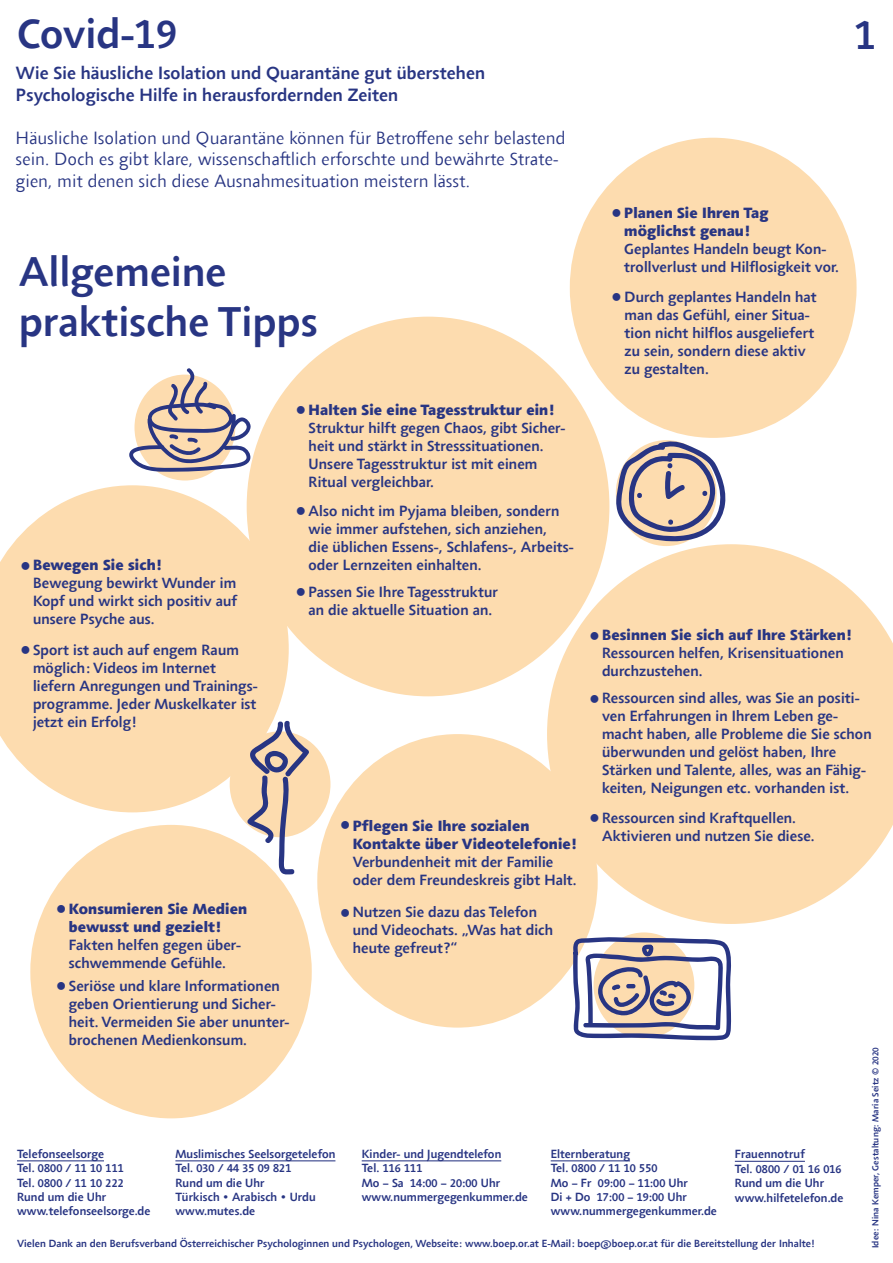
<style>
.page{position:relative;width:893px;height:1263px;background:#fff}
.page>*{position:absolute;margin:0;border:0;box-sizing:border-box;transform-origin:0 0}
.t1{font:500 42px/50.4px "Agilita Com";letter-spacing:.01em;color:#283583}
.t2{font:300 18px/21.6px "Agilita Com";letter-spacing:.01em;color:#283583}
.t3{font:500 18px/21.6px "Agilita Com";letter-spacing:.01em;color:#283583}
.t4{font:500 18px "Franklin Gothic";color:#283583}
.t5{font:500 15px/18px "Agilita Com";letter-spacing:.01em;color:#283583}
.t6{font:800 15px/18px "Agilita Com";letter-spacing:.01em;color:#283583}
.t7{font:500 12px/14.4px "Agilita Com";letter-spacing:.01em;color:#283583}
.t8{font:500 10.5px "Agilita Com";letter-spacing:.01em;color:#283583}
.t9{font:500 9px "Agilita Com";letter-spacing:.01em;color:#283583}
</style>
<div class="page">
<div style="left:317px;top:734px;width:281px;height:293px;background:#fddcaf;border-radius:50%"></div>
<svg style="left:0;top:485px;width:289px;height:327px;background:#fddfb7"></svg>
<div style="left:30px;top:825px;width:282px;height:293px;background:#fddcaf;border-radius:50%"></div>
<div style="left:570px;top:138px;width:286px;height:300px;background:#fddcaf;border-radius:50%"></div>
<div style="left:247px;top:317px;width:362px;height:379px;background:#fddcaf;border-radius:50%"></div>
<svg style="left:547px;top:544px;width:346px;height:380px;fill:#fddcaf"></svg>
<svg style="left:616px;top:440px;width:110px;height:101px"></svg>
<svg style="left:573px;top:937px;width:158px;height:103px"></svg>
<div style="left:134px;top:375px;width:101px;height:105px;background:#fddcaf;border-radius:50%"></div>
<svg style="left:129px;top:368px;width:122px;height:104px"></svg>
<div style="left:230px;top:731px;width:100px;height:106px;background:#fddcaf;border-radius:50%"></div>
<svg style="left:247px;top:720px;width:62px;height:155px"></svg>
<hr style="left:735px;top:1161px;width:70px;height:1px;background:#283583">
<hr style="left:551px;top:1160px;width:79px;height:1px;background:#283583">
<hr style="left:362px;top:1160px;width:139px;height:1px;background:#283583">
<hr style="left:175px;top:1160px;width:160px;height:1px;background:#283583">
<hr style="left:17px;top:1160px;width:87px;height:1px;background:#283583">
<h1 class="t1" style="left:17px;top:8px;width:162px">Covid-19</h1>
<p class="t3" style="left:16px;top:62px;width:471px">Wie Sie häusliche Isolation und Quarantäne gut überstehen<br>Psychologische Hilfe in herausfordernden Zeiten</p>
<p class="t2" style="left:16px;top:127px;width:551px">Häusliche Isolation und Quarantäne können für Betroffene sehr belastend sein. Doch es gibt klare, wissenschaftlich erforschte und bewährte Strate&shy;gien, mit denen sich diese Ausnahmesituation meistern lässt.</p>
<h1 class="t1" style="left:19px;top:246px;width:300px">Allgemeine praktische Tipps</h1>
<p class="t6" style="left:33px;top:555px;width:131px">Bewegen Sie sich!</p>
<p class="t5" style="left:33px;top:574px;width:206px;text-align:justify">Bewegung bewirkt Wunder im Kopf und wirkt sich positiv auf unsere Psyche aus.</p>
<p class="t5" style="left:33px;top:641px;width:226px">Sport ist auch auf engem Raum möglich: Videos im Internet liefern Anregungen und Trainings&shy;programme. Jeder Muskelkater ist jetzt ein Erfolg!</p>
<p class="t4" style="left:20px;top:554px;width:12px">●</p>
<p class="t4" style="left:20px;top:638px;width:12px">●</p>
<p class="t6" style="left:309px;top:400px;width:247px">Halten Sie eine Tagesstruktur ein!</p>
<p class="t5" style="left:309px;top:419px;width:258px">Struktur hilft gegen Chaos, gibt Sicher&shy;heit und stärkt in Stresssituationen.<br>Unsere Tagesstruktur ist mit einem Ritual vergleichbar.</p>
<p class="t5" style="left:309px;top:502px;width:267px">Also nicht im Pyjama bleiben, sondern wie immer aufstehen, sich anziehen,<br>die üblichen Essens-, Schlafens-, Arbeits&shy;oder Lernzeiten einhalten.</p>
<p class="t4" style="left:296px;top:398px;width:12px">●</p>
<p class="t4" style="left:296px;top:499px;width:12px">●</p>
<p class="t5" style="left:309px;top:583px;width:191px">Passen Sie Ihre Tagesstruktur an die aktuelle Situation an.</p>
<p class="t4" style="left:296px;top:580px;width:12px">●</p>
<p class="t6" style="left:69px;top:899px;width:180px">Konsumieren Sie Medien bewusst und gezielt!</p>
<p class="t5" style="left:69px;top:936px;width:174px">Fakten helfen gegen über&shy;schwemmende Gefühle.</p>
<p class="t5" style="left:69px;top:976px;width:222px">Seriöse und klare Informationen geben Orientierung und Sicher&shy;heit. Vermeiden Sie aber ununter&shy;brochenen Medienkonsum.</p>
<p class="t4" style="left:56px;top:897px;width:12px">●</p>
<p class="t4" style="left:56px;top:974px;width:12px">●</p>
<p class="t6" style="left:353px;top:816px;width:226px">Pflegen Sie Ihre sozialen<br>Kontakte über Videotelefonie!</p>
<p class="t5" style="left:353px;top:853px;width:225px">Verbundenheit mit der Familie oder dem Freundeskreis gibt Halt.</p>
<p class="t5" style="left:353px;top:903px;width:202px">Nutzen Sie dazu das Telefon und Videochats. „Was hat dich heute gefreut?“</p>
<p class="t4" style="left:340px;top:813px;width:12px">●</p>
<p class="t4" style="left:340px;top:900px;width:12px">●</p>
<h1 class="t1" style="left:855px;top:9px;width:22px">1</h1>
<p class="t6" style="left:624px;top:203px;width:146px">Planen Sie Ihren Tag möglichst genau!</p>
<p class="t5" style="left:624px;top:240px;width:216px">Geplantes Handeln beugt Kon&shy;trollverlust und Hilflosigkeit vor.</p>
<p class="t5" style="left:625px;top:288px;width:194px">Durch geplantes Handeln hat man das Gefühl, einer Situa&shy;tion nicht hilflos ausgeliefert zu sein, sondern diese aktiv zu gestalten.</p>
<p class="t4" style="left:611px;top:201px;width:12px">●</p>
<p class="t4" style="left:611px;top:285px;width:12px">●</p>
<p class="t6" style="left:602px;top:626px;width:251px">Besinnen Sie sich auf Ihre Stärken!</p>
<p class="t5" style="left:602px;top:644px;width:243px">Ressourcen helfen, Krisensituationen durchzustehen.</p>
<p class="t5" style="left:602px;top:689px;width:271px">Ressourcen sind alles, was Sie an positi&shy;ven Erfahrungen in Ihrem Leben ge&shy;macht haben, alle Probleme die Sie schon überwunden und gelöst haben, Ihre Stärken und Talente, alles, was an Fähig&shy;keiten, Neigungen etc. vorhanden ist.</p>
<p class="t5" style="left:602px;top:808px;width:214px">Ressourcen sind Kraftquellen.<br>Aktivieren und nutzen Sie diese.</p>
<p class="t4" style="left:589px;top:624px;width:12px">●</p>
<p class="t4" style="left:589px;top:686px;width:12px">●</p>
<p class="t4" style="left:589px;top:805px;width:12px">●</p>
<p class="t7" style="left:17px;top:1146px;width:135px">Telefonseelsorge<br>Tel. 0800 / 11 10 111<br>Tel. 0800 / 11 10 222<br>Rund um die Uhr www.telefonseelsorge.de</p>
<p class="t7" style="left:175px;top:1146px;width:162px">Muslimisches Seelsorgetelefon<br>Tel. 030 / 44 35 09 821<br>Rund um die Uhr<br>Türkisch • Arabisch • Urdu www.mutes.de</p>
<p class="t7" style="left:362px;top:1146px;width:168px">Kinder- und Jugendtelefon<br>Tel. 116 111<br>Mo – Sa 14:00 – 20:00 Uhr www.nummergegenkummer.de</p>
<p class="t7" style="left:551px;top:1146px;width:168px">Elternberatung<br>Tel. 0800 / 11 10 550<br>Mo – Fr 09:00 – 11:00 Uhr<br>Di + Do 17:00 – 19:00 Uhr www.nummergegenkummer.de</p>
<p class="t7" style="left:735px;top:1147px;width:110px">Frauennotruf<br>Tel. 0800 / 01 16 016<br>Rund um die Uhr www.hilfetelefon.de</p>
<p class="t8" style="left:17px;top:1236px;width:799px">Vielen Dank an den Berufsverband Österreichischer Psychologinnen und Psychologen, Webseite: www.boep.or.at E-Mail: boep@boep.or.at für die Bereitstellung der Inhalte!</p>
<p class="t9" style="left:869px;top:1248px;width:202px;rotate:-90deg">Idee: Nina Kemper, Gestaltung: Maria Seitz © 2020</p>
</div>
